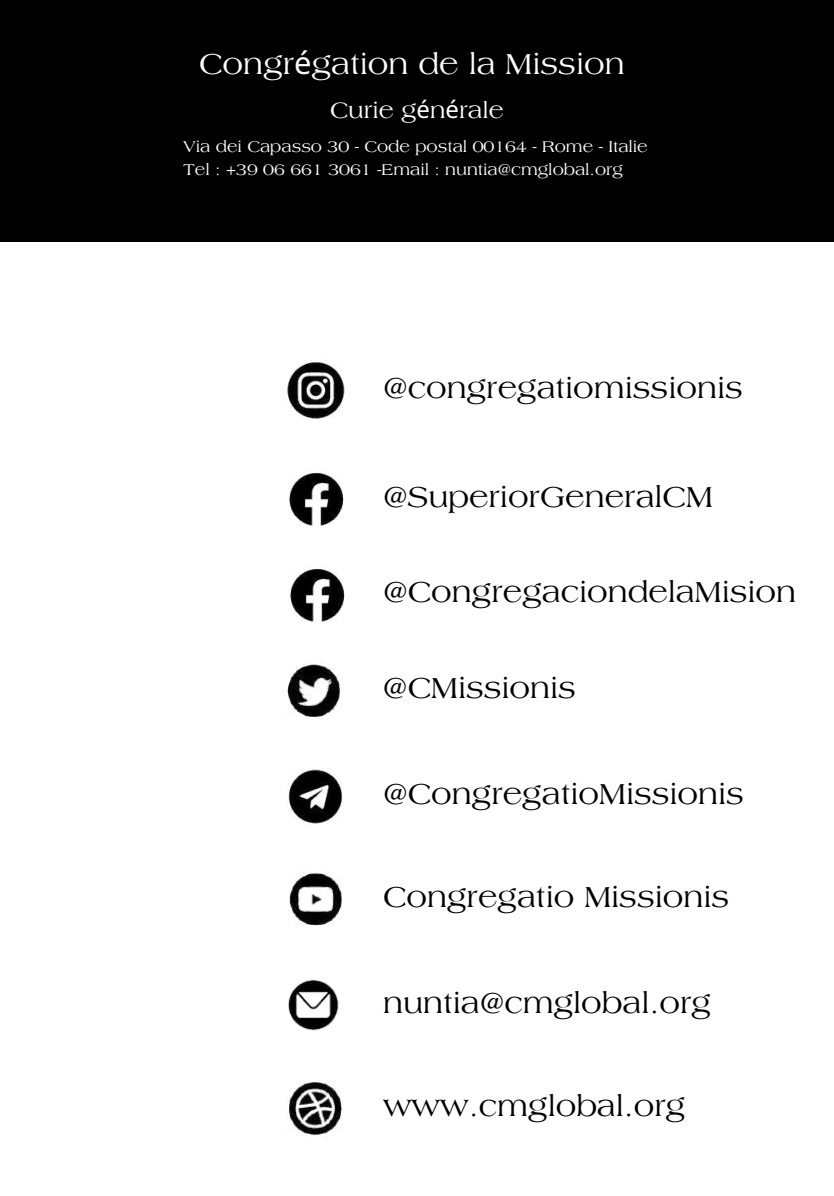
<style>
.page{position:relative;width:834px;height:1196px;background:#fff}
.page>*{position:absolute;margin:0;border:0;box-sizing:border-box;transform-origin:0 0}
.t1{font:31px "Laguna";color:#000}
.t2{font:31px "Laguna";color:#fff}
.t3{font:24px "Laguna";color:#fff}
.t4{font:16.8px/23.2px "Laguna";color:#fff}
.s1{font-family:"Noto Sans"}
</style>
<div class="page">
<div style="left:0;top:0;width:834px;height:242px;background:#000"></div>
<img style="left:287px;top:362px;width:58px;height:57px">
<img style="left:289px;top:472px;width:55px;height:54px">
<img style="left:287px;top:662px;width:56px;height:55px">
<img style="left:287px;top:1081px;width:56px;height:55px">
<img style="left:288px;top:769px;width:55px;height:55px">
<img style="left:286px;top:871px;width:56px;height:55px">
<img style="left:288px;top:979px;width:51px;height:52px">
<img style="left:290px;top:568px;width:55px;height:54px">
<p class="t2" style="left:199px;top:52px;width:427px">Congr<span class="s1">é</span>gation de la Mission</p>
<p class="t3" style="left:330px;top:100px;width:175px">Curie g<span class="s1">é</span>n<span class="s1">é</span>rale</p>
<p class="t4" style="left:183px;top:136px;width:466px">Via dei Capasso 30 - Code postal 00164 - Rome - Italie<br>Tel : +39 06 661 3061 -Email : nuntia@cmglobal.org</p>
<p class="t1" style="left:383px;top:375px;width:361px">@congregatiomissionis</p>
<p class="t1" style="left:383px;top:484px;width:331px">@SuperiorGeneralCM</p>
<p class="t1" style="left:383px;top:580px;width:414px">@CongregaciondelaMision</p>
<p class="t1" style="left:383px;top:675px;width:195px">@CMissionis</p>
<p class="t1" style="left:383px;top:782px;width:362px">@CongregatioMissionis</p>
<p class="t1" style="left:383px;top:884px;width:348px">Congregatio Missionis</p>
<p class="t1" style="left:383px;top:990px;width:329px">nuntia@cmglobal.org</p>
<p class="t1" style="left:383px;top:1093px;width:304px">www.cmglobal.org</p>
</div>
